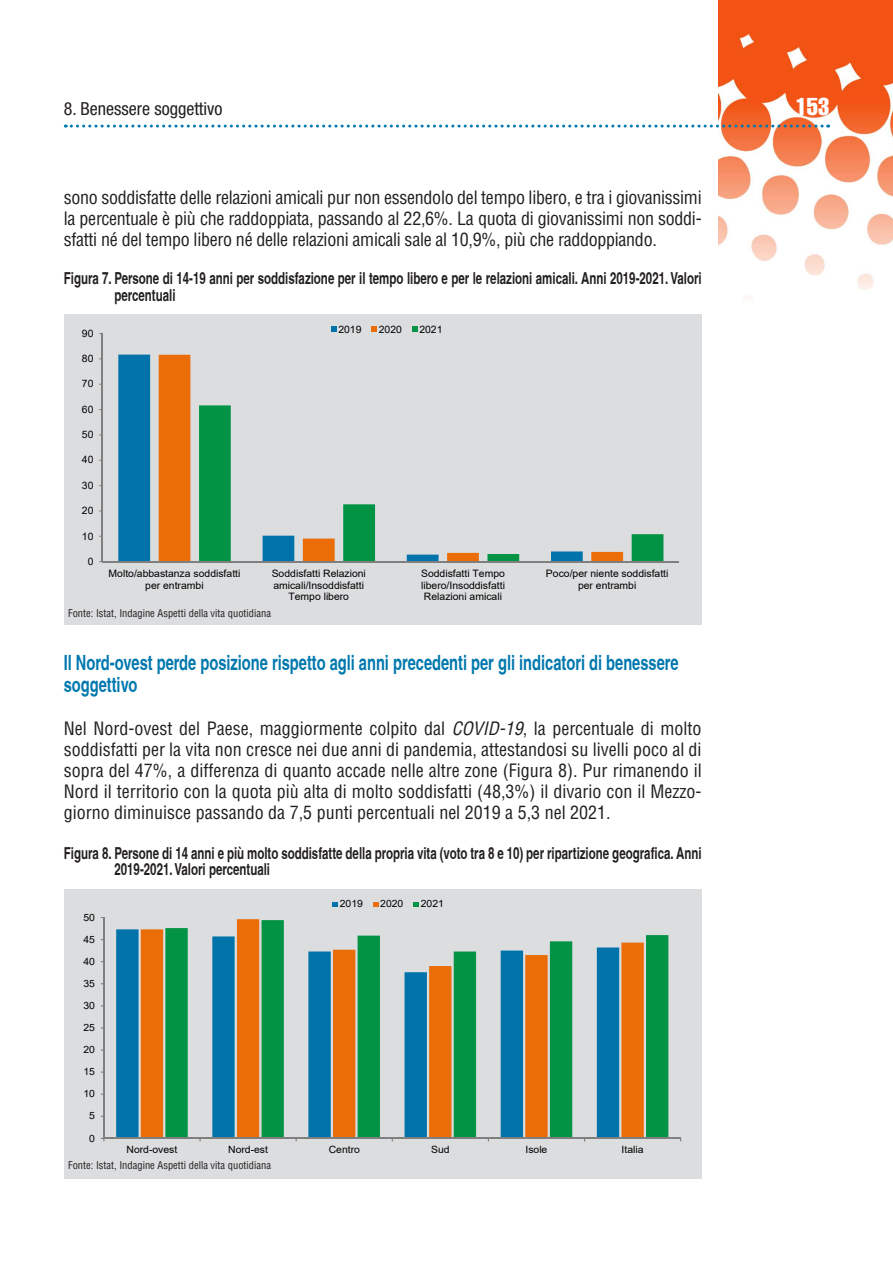
<style>
.page{position:relative;width:893px;height:1263px;background:#fff}
.page>*{position:absolute;margin:0;border:0;box-sizing:border-box;transform-origin:0 0}
.t1{font:24px "Helvetica LT Std Comp";color:#fff}
.t2{font:700 condensed 21px/22.5px "Helvetica";color:#0078ae;scale:.85 1}
.t3{font:condensed 18px/21px "Helvetica LT Std";letter-spacing:-.015em;color:#231f20;text-align:justify}
.t4{font:condensed 18px "Helvetica Neue LT Std";color:#231f20}
.t5{font:700 condensed 16.5px/16.5px "Helvetica";color:#231f20;scale:.85 1}
.t6{font:condensed 10.5px "Helvetica LT Std";color:#231f20}
.t7{font:10.2px/11.7px "Arial";color:#000;text-align:center}
.t8{font:10.05px "Arial";color:#000;scale:1.04 1}
.s1{font-style:italic}
</style>
<div class="page">
<img style="left:719px;top:0;width:174px;height:299px">
<svg style="left:65px;top:125px;width:764px;height:3px"></svg>
<div style="left:64px;top:315px;width:638px;height:310px;background:#dcdddf"></div>
<svg style="left:118px;top:355px;width:41px;height:206px;fill:#0073aa"></svg>
<div style="left:159px;top:355px;width:32px;height:206px;background:#eb6d08"></div>
<svg style="left:199px;top:405px;width:464px;height:156px"></svg>
<hr style="left:102px;top:333px;width:1px;height:229px;background:#7f7f7f">
<hr style="left:102px;top:561px;width:577px;height:1px;background:#7f7f7f">
<svg style="left:331px;top:327px;width:5px;height:5px"></svg>
<svg style="left:372px;top:327px;width:5px;height:5px"></svg>
<svg style="left:412px;top:327px;width:5px;height:5px"></svg>
<div style="left:64px;top:889px;width:638px;height:289px;background:#dcdddf"></div>
<svg style="left:116px;top:929px;width:25px;height:209px;background:#187dad"></svg>
<svg style="left:141px;top:919px;width:119px;height:219px;background:#e87b25"></svg>
<svg style="left:165px;top:920px;width:503px;height:218px"></svg>
<hr style="left:103px;top:917px;width:1px;height:221px;background:#7f7f7f">
<hr style="left:104px;top:1138px;width:577px;height:1px;background:#7f7f7f">
<svg style="left:332px;top:902px;width:6px;height:4px"></svg>
<svg style="left:373px;top:902px;width:5px;height:4px"></svg>
<svg style="left:414px;top:902px;width:5px;height:4px"></svg>
<p class="t4" style="left:64px;top:98px;width:160px">8. Benessere soggettivo</p>
<h1 class="t1" style="left:796px;top:91px;width:35px">153</h1>
<p class="t3" style="left:64px;top:187px;width:639px">sono soddisfatte delle relazioni amicali pur non essendolo del tempo libero, e tra i giovanissimi la percentuale è più che raddoppiata, passando al 22,6%. La quota di giovanissimi non soddi&shy;sfatti né del tempo libero né delle relazioni amicali sale al 10,9%, più che raddoppiando.</p>
<p class="t5" style="left:114px;top:270px;width:692px;text-indent:-51px">Figura 7. Persone di 14-19 anni per soddisfazione per il tempo libero e per le relazioni amicali. Anni 2019-2021. Valori percentuali</p>
<p class="t7" style="left:82px;top:327px;width:13px">90</p>
<p class="t7" style="left:82px;top:353px;width:13px">80</p>
<p class="t7" style="left:82px;top:378px;width:13px">70</p>
<p class="t7" style="left:82px;top:403px;width:13px">60</p>
<p class="t7" style="left:82px;top:429px;width:13px">50</p>
<p class="t7" style="left:82px;top:454px;width:13px">40</p>
<p class="t7" style="left:82px;top:479px;width:13px">30</p>
<p class="t7" style="left:82px;top:505px;width:13px">20</p>
<p class="t7" style="left:82px;top:530px;width:13px">10</p>
<p class="t7" style="left:88px;top:555px;width:7px">0</p>
<p class="t7" style="left:338px;top:323px;width:25px">2019</p>
<p class="t7" style="left:379px;top:323px;width:25px">2020</p>
<p class="t7" style="left:419px;top:323px;width:25px">2021</p>
<p class="t7" style="left:109px;top:567px;width:133px">Molto/abbastanza soddisfatti per entrambi</p>
<p class="t7" style="left:272px;top:567px;width:96px">Soddisfatti Relazioni amicali/Insoddisfatti<br>Tempo libero</p>
<p class="t7" style="left:421px;top:567px;width:85px;text-align:justify">Soddisfatti Tempo libero/Insoddisfatti Relazioni amicali</p>
<p class="t7" style="left:546px;top:567px;width:124px">Poco/per niente soddisfatti per entrambi</p>
<p class="t6" style="left:68px;top:607px;width:204px">Fonte: Istat, Indagine Aspetti della vita quotidiana</p>
<p class="t2" style="left:64px;top:651px;width:725px">Il Nord-ovest perde posizione rispetto agli anni precedenti per gli indicatori di benessere soggettivo</p>
<p class="t3" style="left:64px;top:717px;width:639px">Nel Nord-ovest del Paese, maggiormente colpito dal <span class="s1">COVID-19</span>, la percentuale di molto soddisfatti per la vita non cresce nei due anni di pandemia, attestandosi su livelli poco al di sopra del 47%, a differenza di quanto accade nelle altre zone (Figura 8). Pur rimanendo il Nord il territorio con la quota più alta di molto soddisfatti (48,3%) il divario con il Mezzo&shy;giorno diminuisce passando da 7,5 punti percentuali nel 2019 a 5,3 nel 2021.</p>
<p class="t5" style="left:114px;top:844px;width:692px;text-indent:-51px">Figura 8. Persone di 14 anni e più molto soddisfatte della propria vita (voto tra 8 e 10) per ripartizione geografica. Anni<br>2019-2021. Valori percentuali</p>
<p class="t8" style="left:83px;top:910px;width:13px">50</p>
<p class="t8" style="left:83px;top:932px;width:13px">45</p>
<p class="t8" style="left:83px;top:954px;width:13px">40</p>
<p class="t8" style="left:83px;top:976px;width:13px">35</p>
<p class="t8" style="left:83px;top:998px;width:13px">30</p>
<p class="t8" style="left:83px;top:1021px;width:13px">25</p>
<p class="t8" style="left:83px;top:1043px;width:13px">20</p>
<p class="t8" style="left:83px;top:1065px;width:13px">15</p>
<p class="t8" style="left:83px;top:1087px;width:13px">10</p>
<p class="t8" style="left:89px;top:1109px;width:7px">5</p>
<p class="t8" style="left:89px;top:1131px;width:7px">0</p>
<p class="t8" style="left:340px;top:897px;width:24px">2019</p>
<p class="t8" style="left:380px;top:897px;width:24px">2020</p>
<p class="t8" style="left:421px;top:897px;width:24px">2021</p>
<p class="t8" style="left:127px;top:1143px;width:50px">Nord-ovest</p>
<p class="t8" style="left:228px;top:1143px;width:40px">Nord-est</p>
<p class="t8" style="left:329px;top:1143px;width:31px">Centro</p>
<p class="t8" style="left:431px;top:1143px;width:19px">Sud</p>
<p class="t8" style="left:525px;top:1143px;width:23px">Isole</p>
<p class="t8" style="left:622px;top:1143px;width:23px">Italia</p>
<p class="t6" style="left:68px;top:1159px;width:204px">Fonte: Istat, Indagine Aspetti della vita quotidiana</p>
</div>
